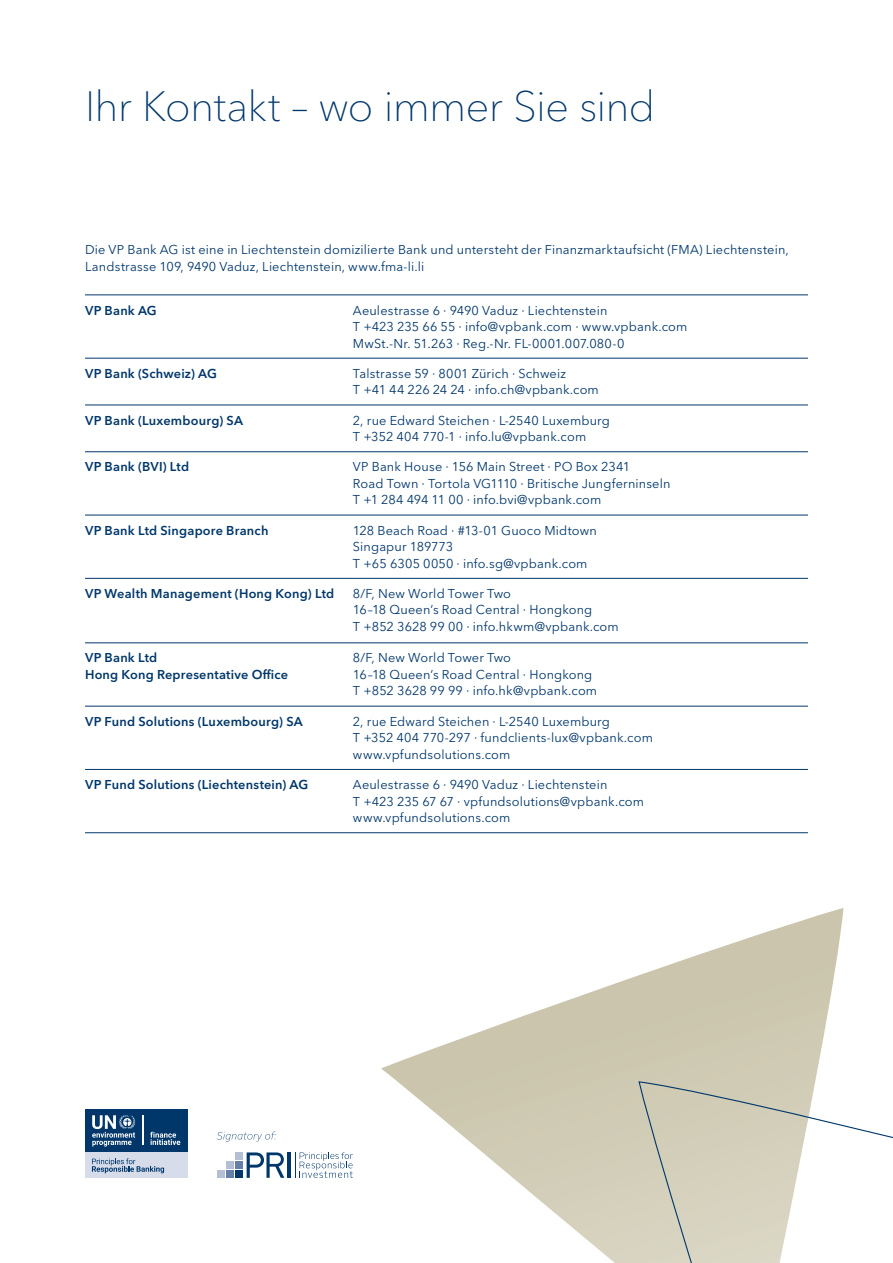
<style>
.page{position:relative;width:893px;height:1263px;background:#fff}
.page>*{position:absolute;margin:0;border:0;box-sizing:border-box;transform-origin:0 0}
.t1{font:100 42px "Avenir Next World";letter-spacing:-.02em;color:#00376b}
.t2{font:12.75px/16.5px "Avenir Next World";letter-spacing:.01em;color:#00376b}
.t3{font:600 12.75px/16.5px "Avenir Next World";letter-spacing:.015em;color:#00376b}
</style>
<div class="page">
<svg style="left:381px;top:908px;width:462px;height:355px"></svg>
<svg style="left:638px;top:1080px;width:255px;height:183px"></svg>
<div style="left:85px;top:1152px;width:102px;height:26px;background:#d7dcea"></div>
<svg style="left:92px;top:1158px;width:72px;height:15px"></svg>
<div style="left:85px;top:1109px;width:102px;height:43px;background:#00376b"></div>
<svg style="left:150px;top:1132px;width:30px;height:13px"></svg>
<svg style="left:92px;top:1115px;width:43px;height:31px"></svg>
<hr style="left:142px;top:1115px;width:1px;height:30px;background:#fff">
<div style="left:235px;top:1152px;width:7px;height:8px;background:#b4bfd6"></div>
<div style="left:235px;top:1161px;width:7px;height:8px;background:#657fa9"></div>
<div style="left:235px;top:1170px;width:7px;height:8px;background:#00376b"></div>
<div style="left:226px;top:1161px;width:7px;height:8px;background:#b4bfd6"></div>
<div style="left:226px;top:1170px;width:7px;height:8px;background:#657fa9"></div>
<div style="left:217px;top:1170px;width:7px;height:8px;background:#b4bfd6"></div>
<svg style="left:247px;top:1152px;width:37px;height:26px"></svg>
<hr style="left:288px;top:1152px;width:3px;height:26px;background:#00376b">
<svg style="left:295px;top:1152px;width:58px;height:26px"></svg>
<svg style="left:217px;top:1131px;width:59px;height:11px"></svg>
<hr style="left:85px;top:405px;width:268px;height:1px;background:#00376b">
<hr style="left:353px;top:405px;width:455px;height:1px;background:#00376b">
<hr style="left:85px;top:451px;width:268px;height:1px;background:#00376b">
<hr style="left:353px;top:451px;width:455px;height:1px;background:#00376b">
<hr style="left:85px;top:515px;width:268px;height:1px;background:#00376b">
<hr style="left:353px;top:515px;width:455px;height:1px;background:#00376b">
<hr style="left:85px;top:578px;width:268px;height:1px;background:#00376b">
<hr style="left:353px;top:578px;width:455px;height:1px;background:#00376b">
<hr style="left:85px;top:643px;width:268px;height:1px;background:#00376b">
<hr style="left:353px;top:643px;width:455px;height:1px;background:#00376b">
<hr style="left:85px;top:706px;width:268px;height:1px;background:#00376b">
<hr style="left:353px;top:706px;width:455px;height:1px;background:#00376b">
<hr style="left:85px;top:769px;width:268px;height:1px;background:#00376b">
<hr style="left:353px;top:769px;width:455px;height:1px;background:#00376b">
<hr style="left:85px;top:358px;width:268px;height:1px;background:#00376b">
<hr style="left:353px;top:832px;width:455px;height:1px;background:#00376b">
<hr style="left:85px;top:295px;width:268px;height:1px;background:#00376b">
<hr style="left:85px;top:832px;width:268px;height:1px;background:#00376b">
<hr style="left:353px;top:295px;width:455px;height:1px;background:#00376b">
<hr style="left:353px;top:358px;width:455px;height:1px;background:#00376b">
<h1 class="t1" style="left:85px;top:73px;width:572px">Ihr Kontakt – wo immer Sie sind</h1>
<p class="t2" style="left:85px;top:242px;width:705px">Die VP Bank AG ist eine in Liechtenstein domizilierte Bank und untersteht der Finanzmarktaufsicht (FMA) Liechtenstein,<br>Landstrasse 109, 9490 Vaduz, Liechtenstein, www.fma-li.li</p>
<p class="t3" style="left:85px;top:302px;width:73px">VP Bank AG</p>
<p class="t2" style="left:353px;top:302px;width:336px">Aeulestrasse 6 · 9490 Vaduz · Liechtenstein<br>T +423 235 66 55 · info@vpbank.com · www.vpbank.com<br>MwSt.-Nr. 51.263 · Reg.-Nr. FL-0001.007.080-0</p>
<p class="t3" style="left:85px;top:365px;width:133px">VP Bank (Schweiz) AG</p>
<p class="t2" style="left:353px;top:365px;width:247px">Talstrasse 59 · 8001 Zürich · Schweiz<br>T +41 44 226 24 24 · info.ch@vpbank.com</p>
<p class="t3" style="left:85px;top:412px;width:159px">VP Bank (Luxembourg) SA</p>
<p class="t2" style="left:353px;top:412px;width:259px">2, rue Edward Steichen · L-2540 Luxemburg<br>T +352 404 770-1 · info.lu@vpbank.com</p>
<p class="t3" style="left:85px;top:459px;width:106px">VP Bank (BVI) Ltd</p>
<p class="t2" style="left:353px;top:459px;width:319px">VP Bank House · 156 Main Street · PO Box 2341<br>Road Town · Tortola VG1110 · Britische Jungferninseln<br>T +1 284 494 11 00 · info.bvi@vpbank.com</p>
<p class="t3" style="left:85px;top:522px;width:185px">VP Bank Ltd Singapore Branch</p>
<p class="t2" style="left:353px;top:522px;width:245px">128 Beach Road · #13-01 Guoco Midtown<br>Singapur 189773<br>T +65 6305 0050 · info.sg@vpbank.com</p>
<p class="t3" style="left:85px;top:585px;width:251px">VP Wealth Management (Hong Kong) Ltd</p>
<p class="t2" style="left:353px;top:585px;width:267px">8/F, New World Tower Two<br>16–18 Queen’s Road Central · Hongkong<br>T +852 3628 99 00 · info.hkwm@vpbank.com</p>
<p class="t3" style="left:85px;top:650px;width:205px">VP Bank Ltd<br>Hong Kong Representative Office</p>
<p class="t2" style="left:353px;top:650px;width:246px">8/F, New World Tower Two<br>16–18 Queen’s Road Central · Hongkong<br>T +852 3628 99 99 · info.hk@vpbank.com</p>
<p class="t3" style="left:85px;top:713px;width:219px">VP Fund Solutions (Luxembourg) SA</p>
<p class="t2" style="left:353px;top:713px;width:301px">2, rue Edward Steichen · L-2540 Luxemburg<br>T +352 404 770-297 · fundclients-lux@vpbank.com www.vpfundsolutions.com</p>
<p class="t3" style="left:85px;top:776px;width:225px">VP Fund Solutions (Liechtenstein) AG</p>
<p class="t2" style="left:353px;top:776px;width:293px">Aeulestrasse 6 · 9490 Vaduz · Liechtenstein<br>T +423 235 67 67 · vpfundsolutions@vpbank.com www.vpfundsolutions.com</p>
</div>
